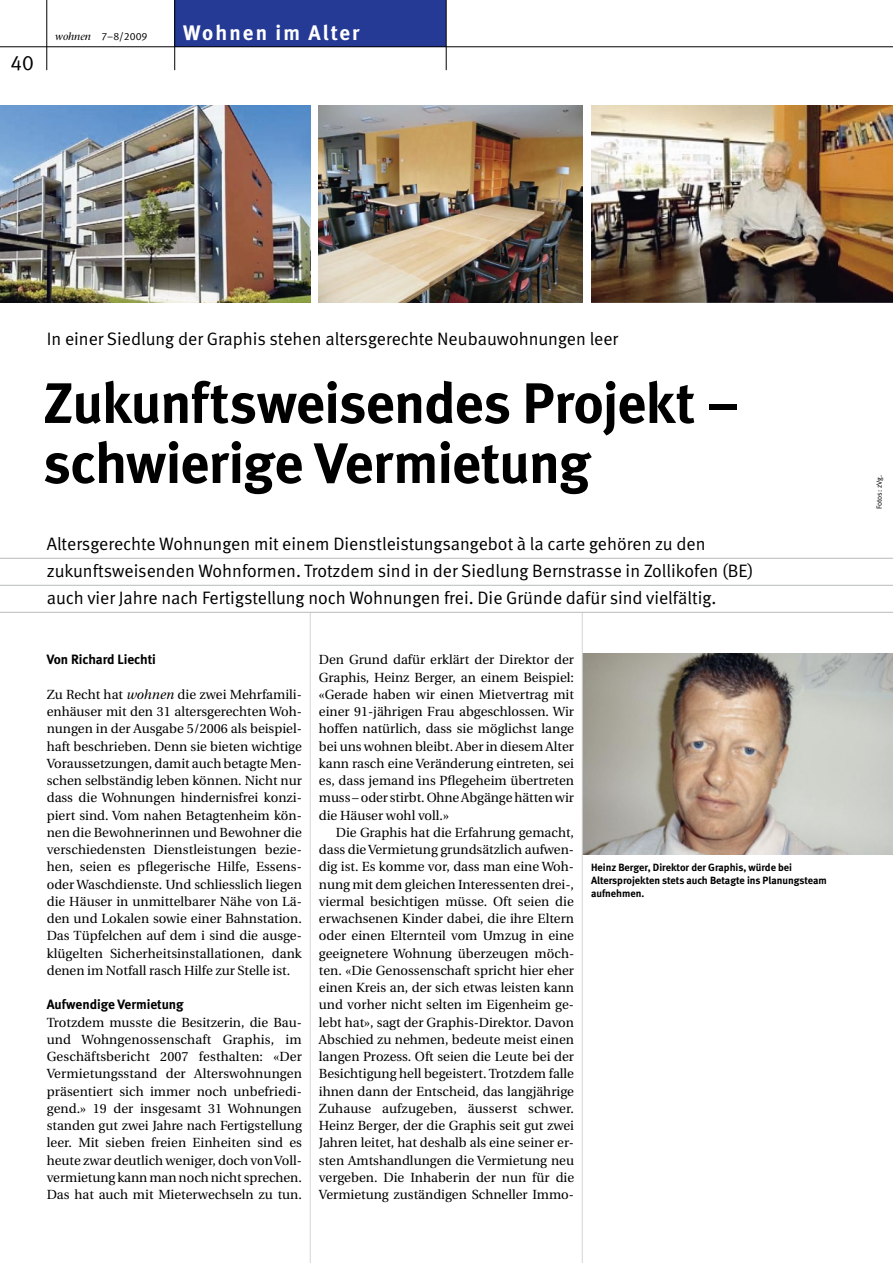
<style>
.page{position:relative;width:893px;height:1263px;background:#fff}
.page>*{position:absolute;margin:0;border:0;box-sizing:border-box;transform-origin:0 0}
.t1{font:700 57px/60px "Meta";letter-spacing:-.015em;color:#000}
.t2{font:700 21px "Meta";letter-spacing:.1em;color:#fff}
.t3{font:21px "Meta Normal LF";color:#000}
.t4{font:18px/27px "Meta Normal";color:#000}
.t5{font:700 13.5px "Meta";color:#000}
.t6{font:13.2px/17.2px "Utopia";color:#000;text-align:justify}
.t7{font:700 10.5px/12.8px "Meta";color:#000}
.t8{font:10.5px "Meta Normal LF";color:#000}
.t9{font:7.5px "Meta Normal";letter-spacing:-.005em;color:#000}
.s1{font-family:"Stone Serif";font-style:italic}
.s2{font-style:italic}
</style>
<div class="page">
<img style="left:591px;top:105px;width:302px;height:197px">
<img style="left:583px;top:653px;width:310px;height:201px">
<hr style="left:582px;top:612px;width:1px;height:651px;background:#d5d5d6">
<hr style="left:310px;top:612px;width:1px;height:651px;background:#d5d5d6">
<div style="left:174px;top:0;width:272px;height:47px;background:#253a95"></div>
<hr style="left:46px;top:0;width:1px;height:70px;background:#000">
<hr style="left:446px;top:0;width:1px;height:70px;background:#000">
<hr style="left:174px;top:0;width:1px;height:70px;background:#000">
<hr style="left:0;top:558px;width:893px;height:1px;background:#b9babb">
<hr style="left:0;top:585px;width:893px;height:1px;background:#b9babb">
<hr style="left:0;top:612px;width:893px;height:1px;background:#b9babb">
<img style="left:0;top:105px;width:310px;height:197px">
<img style="left:319px;top:105px;width:263px;height:197px">
<hr style="left:0;top:46px;width:893px;height:1px;background:#000">
<h2 class="t3" style="left:10px;top:51px;width:25px">40</h2>
<p class="t8" style="left:55px;top:31px;width:94px"><span class="s1">wohnen</span> 7–8/2009</p>
<h2 class="t2" style="left:183px;top:21px;width:178px">Wohnen im Alter</h2>
<h3 class="t4" style="left:47px;top:325px;width:573px">In einer Siedlung der Graphis stehen altersgerechte Neubauwohnungen leer</h3>
<h1 class="t1" style="left:43px;top:372px;width:697px">Zukunftsweisendes Projekt – schwierige Vermietung</h1>
<p class="t4" style="left:47px;top:530px;width:708px">Altersgerechte Wohnungen mit einem Dienstleistungsangebot à la carte gehören zu den zukunftsweisenden Wohnformen. Trotzdem sind in der Siedlung Bernstrasse in Zollikofen (BE) auch vier Jahre nach Fertigstellung noch Wohnungen frei. Die Gründe dafür sind vielfältig.</p>
<p class="t5" style="left:47px;top:652px;width:111px">Von Richard Liechti</p>
<p class="t6" style="left:47px;top:686px;width:257px;text-align:left">Zu Recht hat <span class="s2">wohnen</span> die zwei Mehrfamili&shy;enhäuser mit den 31 altersgerechten Woh&shy;nungen in der Ausgabe 5/2006 als beispiel&shy;haft beschrieben. Denn sie bieten wichtige Voraussetzungen, damit auch betagte Men&shy;schen selbständig leben können. Nicht nur dass die Wohnungen hindernisfrei konzi&shy;piert sind. Vom nahen Betagtenheim kön&shy;nen die Bewohnerinnen und Bewohner die verschiedensten Dienstleistungen bezie&shy;hen, seien es pflegerische Hilfe, Essens&shy;oder Waschdienste. Und schliesslich liegen die Häuser in unmittelbarer Nähe von Lä&shy;den und Lokalen sowie einer Bahnstation.<br>Das Tüpfelchen auf dem i sind die ausge&shy;klügelten Sicherheitsinstallationen, dank denen im Notfall rasch Hilfe zur Stelle ist.</p>
<p class="t5" style="left:47px;top:997px;width:138px">Aufwendige Vermietung</p>
<p class="t6" style="left:47px;top:1014px;width:257px">Trotzdem musste die Besitzerin, die Bau&shy;und Wohngenossenschaft Graphis, im Geschäftsbericht 2007 festhalten: «Der Vermietungsstand der Alterswohnungen präsentiert sich immer noch unbefriedi&shy;gend.» 19 der insgesamt 31 Wohnungen standen gut zwei Jahre nach Fertigstellung leer. Mit sieben freien Einheiten sind es heute zwar deutlich weniger, doch von Voll&shy;vermietung kann man noch nicht sprechen.<br>Das hat auch mit Mieterwechseln zu tun.</p>
<p class="t6" style="left:319px;top:651px;width:257px">Den Grund dafür erklärt der Direktor der Graphis, Heinz Berger, an einem Beispiel: «Gerade haben wir einen Mietvertrag mit einer 91-jährigen Frau abgeschlossen. Wir hoffen natürlich, dass sie möglichst lange bei uns wohnen bleibt. Aber in diesem Alter kann rasch eine Veränderung eintreten, sei es, dass jemand ins Pflegeheim übertreten muss – oder stirbt. Ohne Abgänge hätten wir die Häuser wohl voll.»</p>
<p class="t6" style="left:319px;top:824px;width:257px;text-indent:17px">Die Graphis hat die Erfahrung gemacht, dass die Vermietung grundsätzlich aufwen&shy;dig ist. Es komme vor, dass man eine Woh&shy;nung mit dem gleichen Interessenten drei-, viermal besichtigen müsse. Oft seien die erwachsenen Kinder dabei, die ihre Eltern oder einen Elternteil vom Umzug in eine geeignetere Wohnung überzeugen möch&shy;ten. «Die Genossenschaft spricht hier eher einen Kreis an, der sich etwas leisten kann und vorher nicht selten im Eigenheim ge&shy;lebt hat», sagt der Graphis-Direktor. Davon Abschied zu nehmen, bedeute meist einen langen Prozess. Oft seien die Leute bei der Besichtigung hell begeistert. Trotzdem falle ihnen dann der Entscheid, das langjährige Zuhause aufzugeben, äusserst schwer.<br>Heinz Berger, der die Graphis seit gut zwei Jahren leitet, hat deshalb als eine seiner er&shy;sten Amtshandlungen die Vermietung neu vergeben. Die Inhaberin der nun für die Vermietung zuständigen Schneller Immo-</p>
<p class="t7" style="left:591px;top:861px;width:237px">Heinz Berger, Direktor der Graphis, würde bei<br>Altersprojekten stets auch Betagte ins Planungsteam aufnehmen.</p>
<p class="t9" style="left:875px;top:509px;width:35px;rotate:-90deg">Fotos: zVg.</p>
</div>
